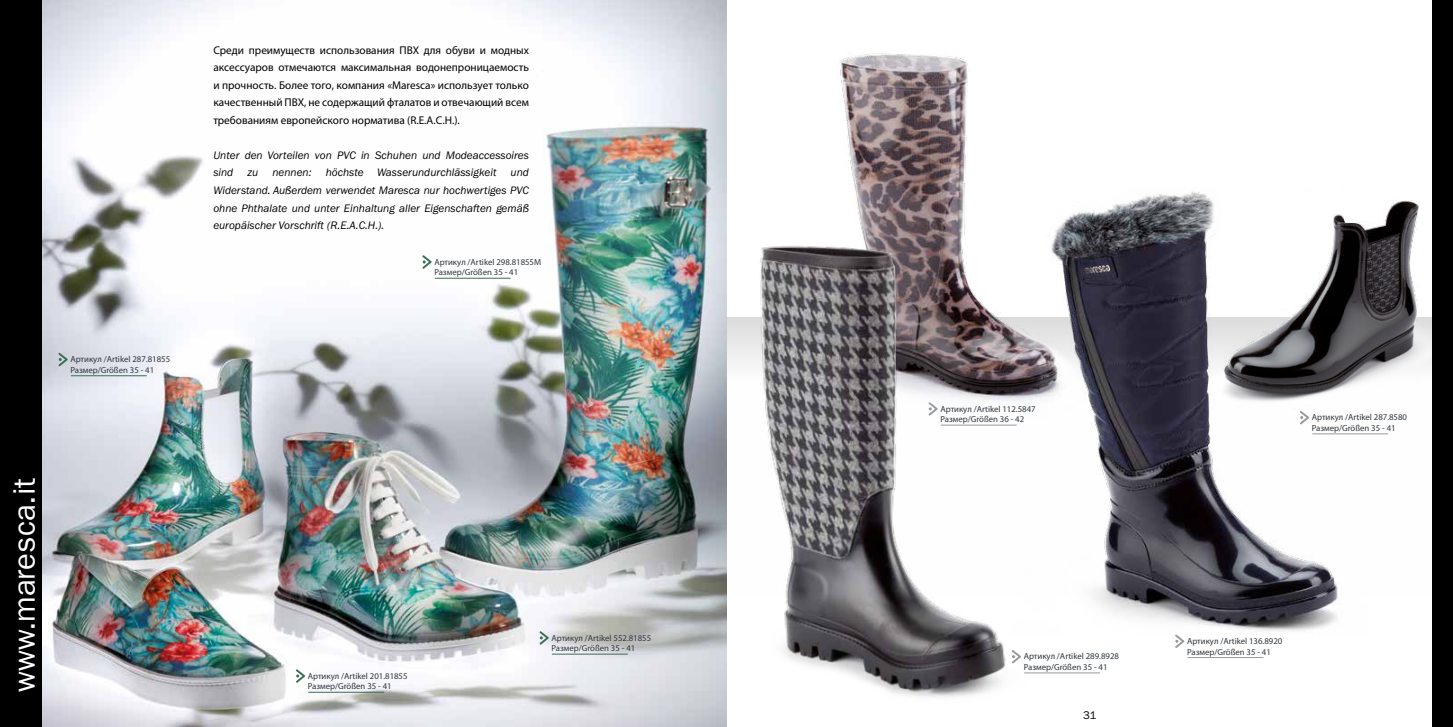
<style>
.page{position:relative;width:1453px;height:727px;background:#fff}
.page>*{position:absolute;margin:0;border:0;box-sizing:border-box;transform-origin:0 0}
.t1{font:31.25px "ITC Franklin Gothic Std";color:#fff}
.t2{font:11.25px/17.5px "Myriad Pro";color:#000;text-align:justify}
.t3{font:italic 11.25px/17.5px "ITC Franklin Gothic Std";color:#000}
.t4{font:11.25px "ITC Franklin Gothic Std";color:#000}
.t5{font:8.75px/10.5px "Myriad Pro";color:#2f373d}
</style>
<div class="page">
<img style="left:41px;top:0;width:685px;height:726px">
<div style="left:0;top:0;width:41px;height:726px;background:#000"></div>
<hr style="left:552px;top:653px;width:76px;height:1px;background:#396f56">
<svg style="left:539px;top:631px;width:10px;height:13px"></svg>
<hr style="left:435px;top:278px;width:76px;height:1px;background:#396f56">
<svg style="left:422px;top:255px;width:10px;height:13px"></svg>
<hr style="left:71px;top:375px;width:76px;height:1px;background:#396f56">
<svg style="left:58px;top:352px;width:10px;height:14px"></svg>
<hr style="left:308px;top:691px;width:76px;height:1px;background:#396f56">
<svg style="left:296px;top:669px;width:9px;height:13px"></svg>
<img style="left:1367px;top:200px;width:64px;height:180px">
<hr style="left:1312px;top:433px;width:76px;height:1px;background:#979a9c">
<div style="left:1431px;top:0;width:22px;height:726px;background:#000"></div>
<img style="left:1084px;top:191px;width:283px;height:440px">
<hr style="left:1024px;top:672px;width:76px;height:1px;background:#979a9c">
<hr style="left:1187px;top:657px;width:76px;height:1px;background:#979a9c">
<svg style="left:1175px;top:634px;width:9px;height:13px"></svg>
<img style="left:838px;top:53px;width:246px;height:338px">
<img style="left:721px;top:220px;width:337px;height:500px">
<p class="t5" style="left:70px;top:354px;width:101px">Артикул /Artikel 287.81855<br>Размер/Größen 35 - 41</p>
<h1 class="t1" style="left:6px;top:691px;width:215px;rotate:-90deg">www.maresca.it</h1>
<p class="t2" style="left:213px;top:41px;width:317px">Среди преимуществ использования ПВХ для обуви и модных аксессуаров отмечаются максимальная водонепроницаемость и прочность. Более того, компания «Maresca» использует только качественный ПВХ, не содержащий фталатов и отвечающий всем требованиям европейского норматива (R.E.A.C.H.).</p>
<p class="t3" style="left:213px;top:146px;width:317px">Unter den Vorteilen von PVC in Schuhen und Modeaccessoires sind</p>
<p class="t3" style="left:247px;top:164px;width:12px">zu</p>
<p class="t3" style="left:272px;top:164px;width:41px">nennen:</p>
<p class="t3" style="left:326px;top:164px;width:172px">höchste Wasserundurchlässigkeit</p>
<p class="t3" style="left:213px;top:164px;width:317px;text-align:justify;text-indent:297px">und Widerstand. Außerdem verwendet Maresca nur hochwertiges PVC ohne Phthalate und unter Einhaltung aller Eigenschaften gemäß europäischer Vorschrift (R.E.A.C.H.).</p>
<p class="t5" style="left:434px;top:256px;width:108px">Артикул /Artikel 298.81855M<br>Размер/Größen 35 - 41</p>
<p class="t5" style="left:308px;top:670px;width:101px">Артикул /Artikel 201.81855<br>Размер/Größen 35 - 41</p>
<p class="t5" style="left:551px;top:632px;width:101px">Артикул /Artikel 552.81855<br>Размер/Größen 35 - 41</p>
<p class="t5" style="left:940px;top:403px;width:97px">Артикул /Artikel 112.5847<br>Размер/Größen 36 - 42</p>
<p class="t5" style="left:1312px;top:412px;width:97px">Артикул /Artikel 287.8580<br>Размер/Größen 35 - 41</p>
<p class="t5" style="left:1024px;top:651px;width:97px">Артикул /Artikel 289.8928<br>Размер/Größen 35 - 41</p>
<p class="t4" style="left:1083px;top:708px;width:15px">31</p>
<p class="t5" style="left:1187px;top:635px;width:97px">Артикул /Artikel 136.8920<br>Размер/Größen 35 - 41</p>
</div>
